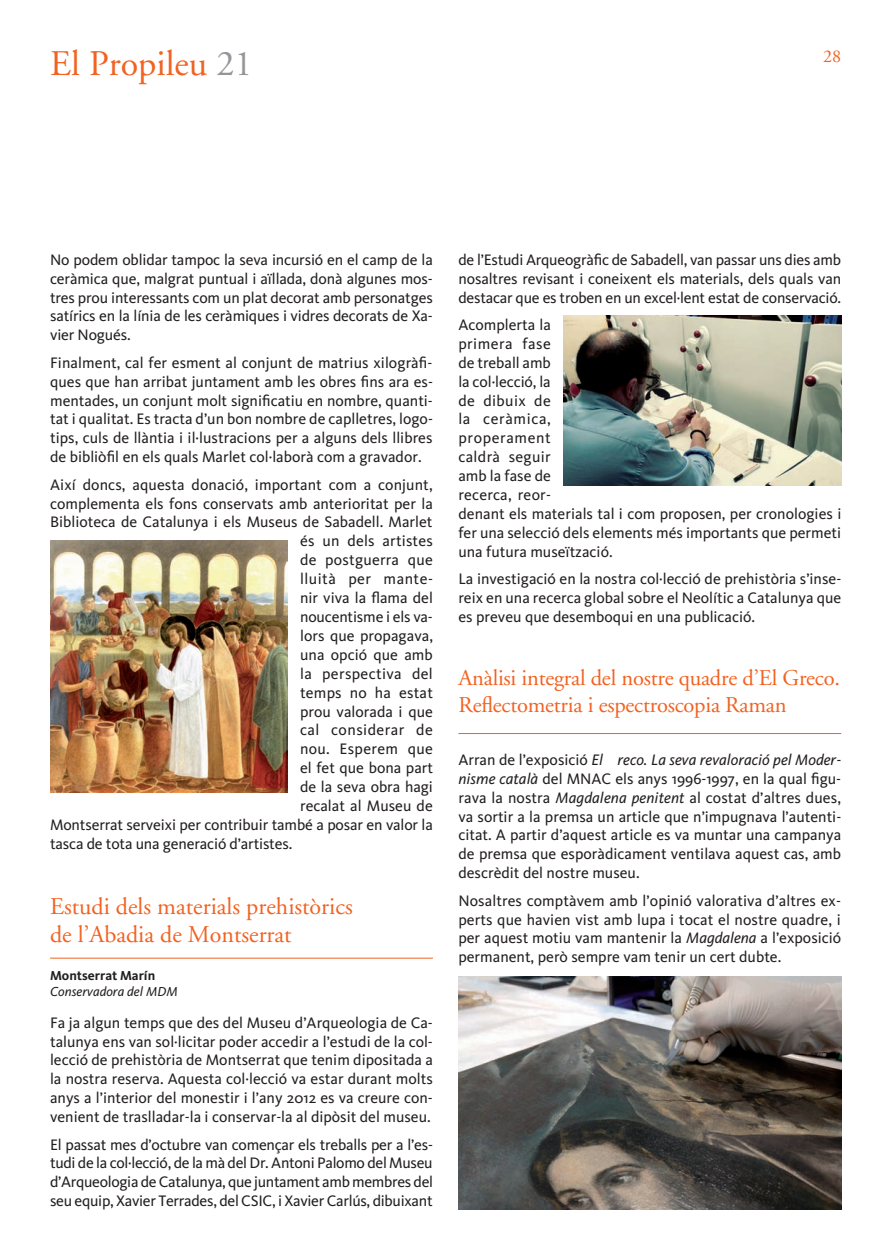
<style>
.page{position:relative;width:892px;height:1259px;background:#fff}
.page>*{position:absolute;margin:0;border:0;box-sizing:border-box;transform-origin:0 0}
.t1{font:36px "Adobe Garamond";color:#f26221}
.t2{font:24px/28.8px "Adobe Garamond";color:#f26221}
.t3{font:22.5px/27px "Adobe Garamond";letter-spacing:-.01em;color:#f26221}
.t4{font:18px "Adobe Garamond";color:#f26221}
.t5{font:15.75px/18.9px "Kievit";color:#231f20;text-align:justify}
.t6{font:15.75px "Kievit";letter-spacing:.03em;color:#231f20}
.t7{font:15.75px "Kievit";letter-spacing:.02em;color:#231f20}
.t8{font:italic 13.5px "Kievit";color:#231f20}
.t9{font:700 13.5px "Kievit";color:#231f20}
.s1{color:#939598}
.s2{font-style:italic}
</style>
<div class="page">
<hr style="left:50px;top:958px;width:383px;height:1px;background:#f26221">
<hr style="left:458px;top:733px;width:383px;height:1px;background:#f26221">
<img style="left:50px;top:540px;width:237px;height:253px">
<img style="left:563px;top:316px;width:278px;height:170px">
<img style="left:458px;top:976px;width:383px;height:234px">
<h1 class="t1" style="left:50px;top:45px;width:204px">El Propileu <span class="s1">21</span></h1>
<p class="t4" style="left:823px;top:47px;width:19px">28</p>
<p class="t5" style="left:50px;top:250px;width:384px">No podem oblidar tampoc la seva incursió en el camp de la ceràmica que, malgrat puntual i aïllada, donà algunes mos&shy;tres prou interessants com un plat decorat amb personatges satírics en la línia de les ceràmiques i vidres decorats de Xa&shy;vier Nogués.</p>
<p class="t5" style="left:50px;top:353px;width:384px">Finalment, cal fer esment al conjunt de matrius xilogràfi&shy;ques que han arribat juntament amb les obres fins ara es&shy;mentades, un conjunt molt significatiu en nombre, quanti&shy;tat i qualitat. Es tracta d’un bon nombre de caplletres, logo&shy;tips, culs de llàntia i il·lustracions per a alguns dels llibres de bibliòfil en els quals Marlet col·laborà com a gravador.</p>
<p class="t5" style="left:50px;top:475px;width:384px">Així doncs, aquesta donació, important com a conjunt,</p>
<p class="t5" style="left:50px;top:494px;width:384px">complementa els fons conservats amb anterioritat per la</p>
<p class="t5" style="left:50px;top:513px;width:384px">Biblioteca de Catalunya i els Museus de Sabadell. Marlet</p>
<p class="t5" style="left:300px;top:532px;width:134px">és un dels artistes</p>
<p class="t5" style="left:300px;top:551px;width:134px">de postguerra que</p>
<p class="t6" style="left:300px;top:570px;width:134px">lluità per mante-</p>
<p class="t5" style="left:300px;top:588px;width:134px">nir viva la flama del</p>
<p class="t5" style="left:300px;top:607px;width:134px">noucentisme i els va-</p>
<p class="t5" style="left:300px;top:626px;width:134px">lors que propagava,</p>
<p class="t5" style="left:300px;top:645px;width:134px">una opció que amb</p>
<p class="t7" style="left:300px;top:664px;width:134px">la perspectiva del</p>
<p class="t5" style="left:300px;top:683px;width:134px">temps no ha estat</p>
<p class="t5" style="left:300px;top:702px;width:134px">prou valorada i que</p>
<p class="t6" style="left:300px;top:721px;width:134px">cal considerar de</p>
<p class="t7" style="left:300px;top:740px;width:134px">nou. Esperem que</p>
<p class="t5" style="left:300px;top:759px;width:134px">el fet que bona part</p>
<p class="t5" style="left:300px;top:777px;width:134px">de la seva obra hagi</p>
<p class="t5" style="left:300px;top:796px;width:134px">recalat al Museu de</p>
<p class="t5" style="left:50px;top:815px;width:384px">Montserrat serveixi per contribuir també a posar en valor la</p>
<p class="t5" style="left:50px;top:834px;width:244px">tasca de tota una generació d’artistes.</p>
<h2 class="t2" style="left:50px;top:892px;width:304px">Estudi dels materials prehistòrics de l’Abadia de Montserrat</h2>
<p class="t9" style="left:50px;top:967px;width:107px">Montserrat Marín</p>
<p class="t8" style="left:50px;top:983px;width:129px">Conservadora del MDM</p>
<p class="t5" style="left:50px;top:1013px;width:384px">Fa ja algun temps que des del Museu d’Arqueologia de Ca&shy;talunya ens van sol·licitar poder accedir a l’estudi de la col· lecció de prehistòria de Montserrat que tenim dipositada a la nostra reserva. Aquesta col·lecció va estar durant molts anys a l’interior del monestir i l’any 2012 es va creure con&shy;venient de traslladar-la i conservar-la al dipòsit del museu.</p>
<p class="t5" style="left:50px;top:1135px;width:384px">El passat mes d’octubre van començar els treballs per a l’es&shy;tudi de la col·lecció, de la mà del Dr. Antoni Palomo del Museu d’Arqueologia de Catalunya, que juntament amb membres del seu equip, Xavier Terrades, del CSIC, i Xavier Carlús, dibuixant</p>
<p class="t5" style="left:458px;top:250px;width:384px">de l’Estudi Arqueogràfic de Sabadell, van passar uns dies amb nosaltres revisant i coneixent els materials, dels quals van destacar que es troben en un excel·lent estat de conservació.</p>
<p class="t5" style="left:458px;top:315px;width:384px;text-align:left">Acomplerta la<br>primera fase<br>de treball amb<br>la col·lecció, la<br>de dibuix de<br>la ceràmica,<br>properament<br>caldrà seguir<br>amb la fase de<br>recerca, reor-<br>denant els materials tal i com proposen, per cronologies i fer una selecció dels elements més importants que permeti una futura museïtzació.</p>
<p class="t5" style="left:458px;top:570px;width:384px">La investigació en la nostra col·lecció de prehistòria s’inse&shy;reix en una recerca global sobre el Neolític a Catalunya que es preveu que desemboqui en una publicació.</p>
<h3 class="t3" style="left:458px;top:665px;width:383px">Anàlisi integral del nostre quadre d’El Greco.<br>Reflectometria i espectroscopia Raman</h3>
<p class="t5" style="left:458px;top:750px;width:384px">Arran de l’exposició <span class="s2">El Greco. La seva revaloració pel Moder&shy;nisme català</span> del MNAC els anys 1996-1997, en la qual figu&shy;rava la nostra <span class="s2">Magdalena penitent</span> al costat d’altres dues, va sortir a la premsa un article que n’impugnava l’autenti&shy;citat. A partir d’aquest article es va muntar una campanya de premsa que esporàdicament ventilava aquest cas, amb descrèdit del nostre museu.</p>
<p class="t5" style="left:458px;top:891px;width:384px">Nosaltres comptàvem amb l’opinió valorativa d’altres ex&shy;perts que havien vist amb lupa i tocat el nostre quadre, i per aquest motiu vam mantenir la <span class="s2">Magdalena</span> a l’exposició permanent, però sempre vam tenir un cert dubte.</p>
</div>
